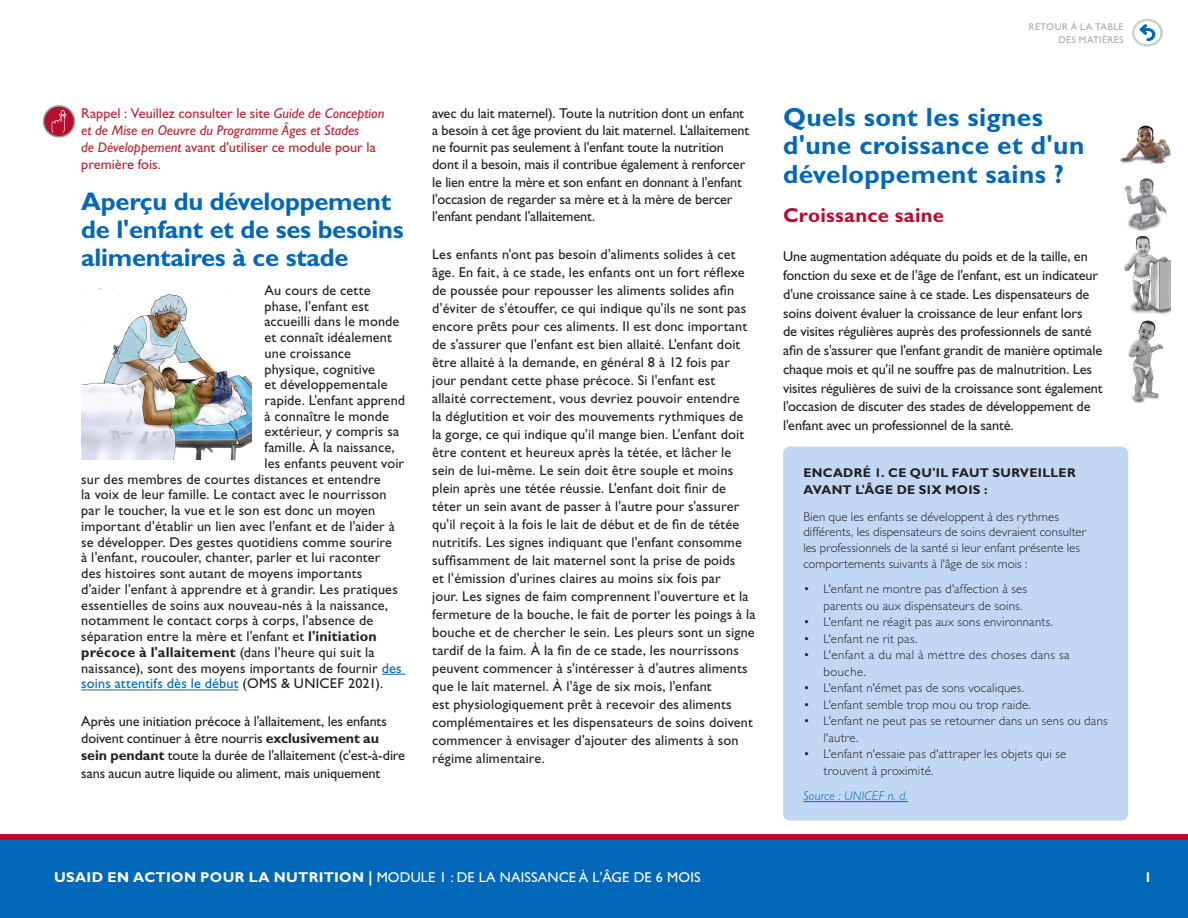
<style>
.page{position:relative;width:1188px;height:918px;background:#fff}
.page>*{position:absolute;margin:0;border:0;box-sizing:border-box;transform-origin:0 0}
.t1{font:700 26.25px/28.3px "Gill Sans Std";letter-spacing:.015em;color:#0067b9}
.t2{font:700 25.5px/27.5px "Gill Sans Std";letter-spacing:-.01em;color:#0067b9}
.t3{font:700 20.25px "Gill Sans Std";letter-spacing:.015em;color:#ba0c2f}
.t4{font:14.25px/18px "Gill Sans Std";letter-spacing:.01em;color:#231f20}
.t5{font:14.25px/17.2px "Gill Sans Std";letter-spacing:-.01em;color:#231f20}
.t6{font:14.25px/17.2px "Gill Sans Std";color:#bc1f30}
.t7{font:14.25px "Gill Sans Std";letter-spacing:.01em;color:#fff}
.t8{font:700 14.25px "Gill Sans Std";letter-spacing:.01em;color:#231f20}
.t9{font:14.25px "Gill Sans Std";letter-spacing:.015em;color:#0067b9}
.t10{font:700 14.25px "Gill Sans Std";color:#fff}
.t11{font:300 12.75px/15.8px "Gill Sans Std";letter-spacing:.015em;color:#231f20}
.t12{font:700 12.75px/17.2px "Gill Sans Std";letter-spacing:.025em;color:#231f20}
.t13{font:300 12.75px/16.5px "Gill Sans Std";letter-spacing:.035em;color:#231f20}
.t14{font:italic 300 12.75px "Gill Sans Std";letter-spacing:.02em;color:#0067b9}
.t15{font:9.75px/12.8px "Gill Sans Std";letter-spacing:.04em;color:#a9a7a3;text-align:right}
.s1{font-style:italic}
.s2{font-weight:700}
.s3{font-weight:400}
.s4{color:#0067b9}
.s5{color:#231f20}
</style>
<div class="page">
<div style="left:0;top:837px;width:1188px;height:81px;background:#0067b9"></div>
<div style="left:0;top:834px;width:1188px;height:6px;background:#ba0c2f"></div>
<img style="left:1124px;top:178px;width:46px;height:137px">
<img style="left:1128px;top:320px;width:35px;height:82px">
<img style="left:1121px;top:125px;width:51px;height:39px">
<svg style="left:1132px;top:19px;width:31px;height:28px"></svg>
<svg style="left:382px;top:674px;width:23px;height:1px"></svg>
<hr style="left:81px;top:690px;width:158px;height:1px;background:#0067b9">
<img style="left:81px;top:288px;width:170px;height:172px">
<div style="left:783px;top:447px;width:345px;height:374px;background:#c1d7f3;border-radius:7px"></div>
<hr style="left:803px;top:801px;width:105px;height:1px;background:#0067b9">
<svg style="left:44px;top:106px;width:30px;height:31px"></svg>
<div style="left:43px;top:105px;width:32px;height:33px;border:2px solid #989392;border-radius:50%"></div>
<svg style="left:52px;top:110px;width:14px;height:23px"></svg>
<p class="t6" style="left:81px;top:104px;width:305px">Rappel : Veuillez consulter le site <span class="s1">Guide de Conception et de Mise en Oeuvre du Programme Âges et Stades<br>de Développement</span> avant d'utiliser ce module pour la première fois.</p>
<h2 class="t2" style="left:81px;top:188px;width:324px">Aperçu du développement de l'enfant et de ses besoins alimentaires à ce stade</h2>
<p class="t4" style="left:265px;top:281px;width:108px">Au cours de cette</p>
<p class="t4" style="left:265px;top:297px;width:106px">phase, l'enfant est</p>
<p class="t4" style="left:265px;top:313px;width:136px">accueilli dans le monde</p>
<p class="t4" style="left:265px;top:328px;width:129px">et connaît idéalement</p>
<p class="t4" style="left:265px;top:344px;width:88px">une croissance</p>
<p class="t4" style="left:265px;top:360px;width:112px">physique, cognitive</p>
<p class="t4" style="left:265px;top:376px;width:125px">et développementale</p>
<p class="t4" style="left:265px;top:391px;width:142px">rapide. L'enfant apprend</p>
<p class="t4" style="left:265px;top:407px;width:126px">à connaître le monde</p>
<p class="t4" style="left:265px;top:423px;width:136px">extérieur, y compris sa</p>
<p class="t4" style="left:265px;top:439px;width:132px">famille. À la naissance,</p>
<p class="t4" style="left:265px;top:454px;width:141px">les enfants peuvent voir</p>
<p class="t4" style="left:81px;top:470px;width:301px">sur des membres de courtes distances et entendre</p>
<p class="t4" style="left:81px;top:486px;width:307px">la voix de leur famille. Le contact avec le nourrisson</p>
<p class="t4" style="left:81px;top:502px;width:296px">par le toucher, la vue et le son est donc un moyen</p>
<p class="t4" style="left:81px;top:517px;width:315px">important d'établir un lien avec l'enfant et de l'aider à</p>
<p class="t4" style="left:81px;top:533px;width:312px">se développer. Des gestes quotidiens comme sourire</p>
<p class="t4" style="left:81px;top:549px;width:301px">à l'enfant, roucouler, chanter, parler et lui raconter</p>
<p class="t4" style="left:81px;top:564px;width:283px">des histoires sont autant de moyens importants</p>
<p class="t4" style="left:81px;top:580px;width:318px">d'aider l'enfant à apprendre et à grandir. Les pratiques</p>
<p class="t4" style="left:81px;top:596px;width:308px">essentielles de soins aux nouveau-nés à la naissance,</p>
<p class="t4" style="left:81px;top:612px;width:294px">notamment le contact corps à corps, l'absence de</p>
<p class="t4" style="left:81px;top:627px;width:297px">séparation entre la mère et l'enfant et <span class="s2">l'initiation</span></p>
<p class="t8" style="left:81px;top:644px;width:295px">précoce à l'allaitement <span class="s3">(dans l'heure qui suit la</span></p>
<p class="t4" style="left:81px;top:659px;width:322px">naissance), sont des moyens importants de fournir <span class="s4">des</span></p>
<p class="t9" style="left:81px;top:675px;width:303px">soins attentifs dès le début <span class="s5">(OMS &amp; UNICEF 2021).</span></p>
<p class="t5" style="left:81px;top:713px;width:325px">Après une initiation précoce à l'allaitement, les enfants doivent continuer à être nourris <span class="s2">exclusivement au sein pendant</span> toute la durée de l'allaitement (c'est-à-dire sans aucun autre liquide ou aliment, mais uniquement</p>
<p class="t5" style="left:432px;top:104px;width:319px">avec du lait maternel). Toute la nutrition dont un enfant a besoin à cet âge provient du lait maternel. L'allaitement ne fournit pas seulement à l'enfant toute la nutrition dont il a besoin, mais il contribue également à renforcer le lien entre la mère et son enfant en donnant à l'enfant l'occasion de regarder sa mère et à la mère de bercer l'enfant pendant l'allaitement.</p>
<p class="t4" style="left:432px;top:246px;width:325px">Les enfants n'ont pas besoin d'aliments solides à cet âge. En fait, à ce stade, les enfants ont un fort réflexe de poussée pour repousser les aliments solides afin d'éviter de s'étouffer, ce qui indique qu'ils ne sont pas encore prêts pour ces aliments. Il est donc important de s'assurer que l'enfant est bien allaité. L'enfant doit être allaité à la demande, en général 8 à 12 fois par jour pendant cette phase précoce. Si l'enfant est<br>allaité correctement, vous devriez pouvoir entendre<br>la déglutition et voir des mouvements rythmiques de la gorge, ce qui indique qu'il mange bien. L'enfant doit être content et heureux après la tétée, et lâcher le sein de lui-même. Le sein doit être souple et moins plein après une tétée réussie. L'enfant doit finir de téter un sein avant de passer à l'autre pour s'assurer qu'il reçoit à la fois le lait de début et de fin de tétée nutritifs. Les signes indiquant que l'enfant consomme suffisamment de lait maternel sont la prise de poids<br>et l'émission d'urines claires au moins six fois par<br>jour. Les signes de faim comprennent l'ouverture et la fermeture de la bouche, le fait de porter les poings à la bouche et de chercher le sein. Les pleurs sont un signe tardif de la faim. À la fin de ce stade, les nourrissons peuvent commencer à s'intéresser à d'autres aliments que le lait maternel. À l'âge de six mois, l'enfant<br>est physiologiquement prêt à recevoir des aliments complémentaires et les dispensateurs de soins doivent commencer à envisager d'ajouter des aliments à son régime alimentaire.</p>
<p class="t15" style="left:1029px;top:21px;width:96px">RETOUR À LA TABLE<br>DES MATIÈRES</p>
<h2 class="t1" style="left:783px;top:103px;width:303px">Quels sont les signes d'une croissance et d'un développement sains ?</h2>
<h3 class="t3" style="left:783px;top:203px;width:162px">Croissance saine</h3>
<p class="t5" style="left:783px;top:247px;width:321px;line-height:18.8px">Une augmentation adéquate du poids et de la taille, en fonction du sexe et de l'âge de l'enfant, est un indicateur d'une croissance saine à ce stade. Les dispensateurs de soins doivent évaluer la croissance de leur enfant lors<br>de visites régulières auprès des professionnels de santé afin de s'assurer que l'enfant grandit de manière optimale chaque mois et qu'il ne souffre pas de malnutrition. Les visites régulières de suivi de la croissance sont également l'occasion de discuter des stades de développement de l'enfant avec un professionnel de la santé.</p>
<p class="t12" style="left:803px;top:464px;width:274px">ENCADRÉ 1. CE QU'IL FAUT SURVEILLER<br>AVANT L'ÂGE DE SIX MOIS :</p>
<p class="t11" style="left:803px;top:509px;width:284px">Bien que les enfants se développent à des rythmes différents, les dispensateurs de soins devraient consulter les professionnels de la santé si leur enfant présente les comportements suivants à l'âge de six mois :</p>
<p class="t11" style="left:824px;top:581px;width:205px;line-height:16.5px;text-indent:-20px">• L'enfant ne montre pas d'affection à ses parents ou aux dispensateurs de soins.</p>
<p class="t11" style="left:803px;top:614px;width:251px">• L'enfant ne réagit pas aux sons environnants.</p>
<p class="t11" style="left:803px;top:631px;width:115px">• L'enfant ne rit pas.</p>
<p class="t13" style="left:824px;top:647px;width:247px;text-indent:-20px">• L'enfant a du mal à mettre des choses dans sa bouche.</p>
<p class="t11" style="left:803px;top:680px;width:222px">• L'enfant n'émet pas de sons vocaliques.</p>
<p class="t11" style="left:803px;top:697px;width:229px">• L'enfant semble trop mou ou trop raide.</p>
<p class="t11" style="left:824px;top:713px;width:286px;line-height:16.5px;text-indent:-20px">• L'enfant ne peut pas se retourner dans un sens ou dans l'autre.</p>
<p class="t11" style="left:824px;top:746px;width:244px;line-height:16.5px;text-indent:-20px">• L'enfant n'essaie pas d'attraper les objets qui se trouvent à proximité.</p>
<p class="t14" style="left:803px;top:789px;width:106px">Source : UNICEF n. d.</p>
<p class="t7" style="left:54px;top:869px;width:648px"><span class="s2">USAID EN ACTION POUR LA NUTRITION |</span> MODULE 1 : DE LA NAISSANCE À L'ÂGE DE 6 MOIS</p>
<p class="t10" style="left:1144px;top:869px;width:9px">1</p>
</div>
